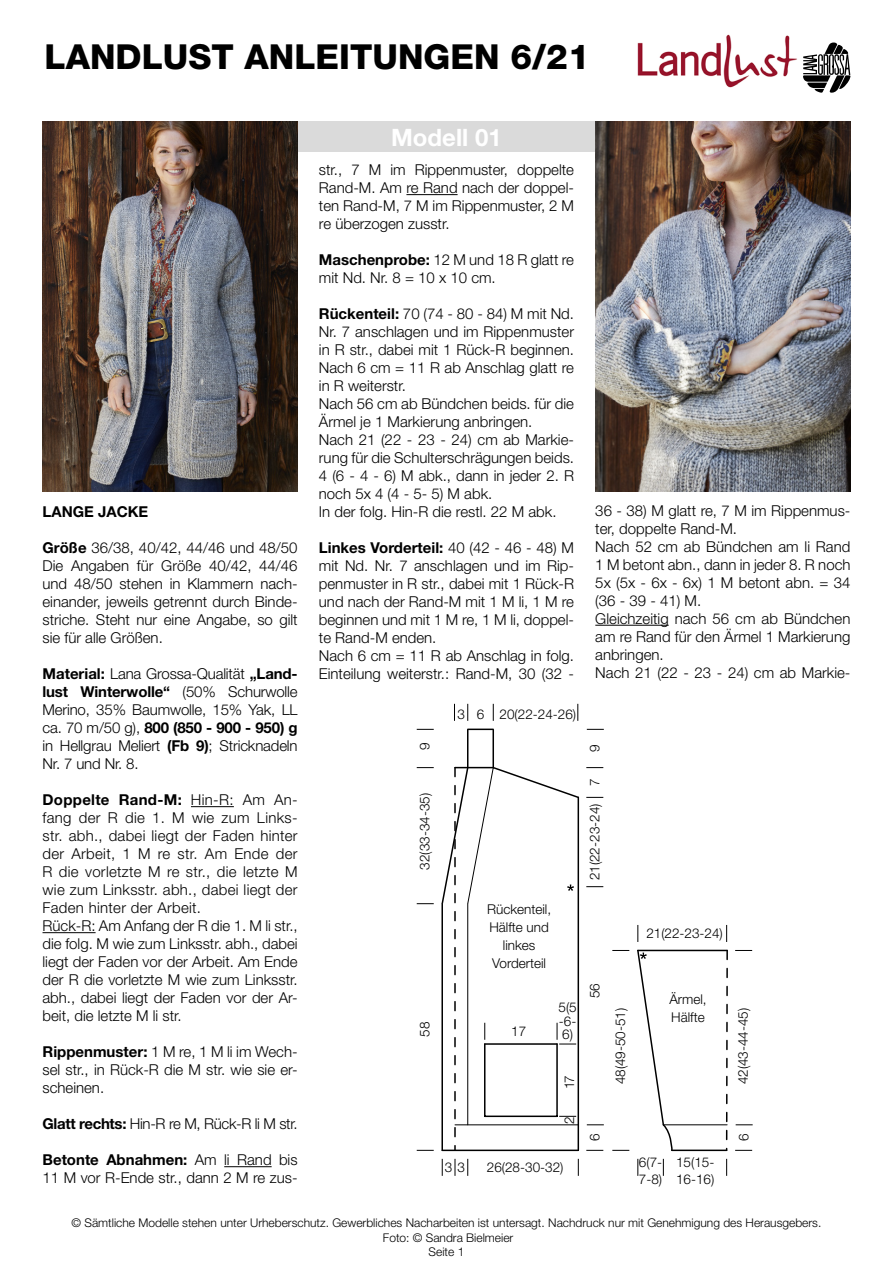
<style>
.page{position:relative;width:893px;height:1263px;background:#fff}
.page>*{position:absolute;margin:0;border:0;box-sizing:border-box;transform-origin:0 0}
.t1{font:800 34.5px "Helvetica Neue LT";color:#000}
.t2{font:700 24px "Helvetica Neue LT";color:#fff}
.t3{font:300 15px/18px "Helvetica Neue LT";color:#000}
.t4{font:300 15px "Helvetica Neue LT";letter-spacing:-.02em;color:#000}
.t5{font:700 15px "Helvetica Neue LT";color:#000}
.t6{font:300 13.5px/18px "Helvetica Neue LT";color:#000}
.t7{font:300 12px/14.4px "Helvetica Neue LT";color:#000;text-align:center}
.s1{font-weight:700}
</style>
<div class="page">
<hr style="left:191px;top:806px;width:43px;height:1px;background:#000">
<hr style="left:43px;top:932px;width:53px;height:1px;background:#000">
<hr style="left:224px;top:1166px;width:48px;height:1px;background:#000">
<hr style="left:406px;top:194px;width:52px;height:1px;background:#000">
<hr style="left:595px;top:625px;width:74px;height:1px;background:#000">
<div style="left:43px;top:121px;width:807px;height:31px;background:#dadada"></div>
<img style="left:637px;top:34px;width:160px;height:54px">
<svg style="left:803px;top:43px;width:47px;height:50px"></svg>
<img style="left:595px;top:121px;width:255px;height:370px">
<img style="left:43px;top:121px;width:255px;height:370px">
<hr style="left:442px;top:1149px;width:136px;height:2px;background:#000">
<hr style="left:578px;top:797px;width:1px;height:353px;background:#000">
<svg style="left:587px;top:729px;width:17px;height:1px"></svg>
<svg style="left:735px;top:950px;width:17px;height:1px"></svg>
<svg style="left:417px;top:903px;width:17px;height:1px"></svg>
<svg style="left:417px;top:1150px;width:17px;height:1px"></svg>
<svg style="left:417px;top:729px;width:17px;height:1px"></svg>
<svg style="left:417px;top:767px;width:17px;height:1px"></svg>
<svg style="left:586px;top:1150px;width:17px;height:1px"></svg>
<svg style="left:736px;top:1124px;width:17px;height:1px"></svg>
<svg style="left:735px;top:1150px;width:17px;height:1px"></svg>
<svg style="left:612px;top:1150px;width:17px;height:1px"></svg>
<svg style="left:493px;top:704px;width:1px;height:17px"></svg>
<svg style="left:467px;top:704px;width:1px;height:17px"></svg>
<svg style="left:454px;top:704px;width:1px;height:17px"></svg>
<svg style="left:577px;top:704px;width:1px;height:17px"></svg>
<svg style="left:726px;top:925px;width:1px;height:17px"></svg>
<svg style="left:578px;top:1159px;width:1px;height:17px"></svg>
<svg style="left:663px;top:1159px;width:1px;height:17px"></svg>
<svg style="left:637px;top:1159px;width:1px;height:17px"></svg>
<svg style="left:726px;top:1159px;width:1px;height:17px"></svg>
<svg style="left:467px;top:1159px;width:1px;height:17px"></svg>
<svg style="left:455px;top:1159px;width:1px;height:17px"></svg>
<svg style="left:442px;top:1159px;width:1px;height:17px"></svg>
<hr style="left:672px;top:1149px;width:55px;height:2px;background:#000">
<svg style="left:725px;top:949px;width:3px;height:203px"></svg>
<hr style="left:638px;top:950px;width:89px;height:1px;background:#000">
<svg style="left:495px;top:767px;width:170px;height:359px"></svg>
<svg style="left:441px;top:728px;width:54px;height:422px"></svg>
<hr style="left:468px;top:728px;width:25px;height:2px;background:#000">
<hr style="left:663px;top:1124px;width:64px;height:1px;background:#000">
<svg style="left:661px;top:1123px;width:12px;height:29px"></svg>
<h1 class="t1" style="left:45px;top:36px;width:547px">LANDLUST ANLEITUNGEN 6/21</h1>
<p class="t5" style="left:43px;top:502px;width:107px">LANGE JACKE</p>
<p class="t3" style="left:43px;top:538px;width:257px"><span class="s1">Größe</span> 36/38, 40/42, 44/46 und 48/50<br>Die Angaben für Größe 40/42, 44/46 und 48/50 stehen in Klammern nach&shy;einander, jeweils getrennt durch Binde&shy;striche. Steht nur eine Angabe, so gilt sie für alle Größen.</p>
<p class="t3" style="left:43px;top:664px;width:257px;text-align:justify"><span class="s1">Material:</span> Lana Grossa-Qualität <span class="s1">„Land&shy;lust Winterwolle“</span> (50% Schurwolle Merino, 35% Baumwolle, 15% Yak, LL ca. 70 m/50 g), <span class="s1">800 (850 - 900 - 950) g </span>in Hellgrau Meliert <span class="s1">(Fb 9)</span>; Stricknadeln Nr. 7 und Nr. 8.</p>
<p class="t3" style="left:43px;top:790px;width:257px"><span class="s1">Doppelte Rand-M:</span> Hin-R: Am An&shy;fang der R die 1. M wie zum Links&shy;str. abh., dabei liegt der Faden hinter der Arbeit, 1 M re str. Am Ende der R die vorletzte M re str., die letzte M wie zum Linksstr. abh., dabei liegt der Faden hinter der Arbeit.<br>Rück-R: Am Anfang der R die 1. M li str., die folg. M wie zum Linksstr. abh., dabei liegt der Faden vor der Arbeit. Am Ende der R die vorletzte M wie zum Linksstr. abh., dabei liegt der Faden vor der Ar&shy;beit, die letzte M li str.</p>
<p class="t3" style="left:43px;top:1042px;width:257px;text-align:justify"><span class="s1">Rippenmuster:</span> 1 M re, 1 M li im Wech&shy;sel str., in Rück-R die M str. wie sie er&shy;scheinen.</p>
<p class="t4" style="left:43px;top:1115px;width:257px"><span class="s1">Glatt rechts:</span> Hin-R re M, Rück-R li M str.</p>
<p class="t3" style="left:43px;top:1150px;width:257px"><span class="s1">Betonte Abnahmen:</span> Am li Rand bis<br>11 M vor R-Ende str., dann 2 M re zus-</p>
<h2 class="t2" style="left:391px;top:123px;width:112px">Modell 01</h2>
<p class="t3" style="left:319px;top:160px;width:257px;text-align:justify">str., 7 M im Rippenmuster, doppelte Rand-M. Am re Rand nach der doppel&shy;ten Rand-M, 7 M im Rippenmuster, 2 M re überzogen zusstr.</p>
<p class="t3" style="left:319px;top:250px;width:257px"><span class="s1">Maschenprobe:</span> 12 M und 18 R glatt re mit Nd. Nr. 8 = 10 x 10 cm.</p>
<p class="t3" style="left:319px;top:304px;width:257px"><span class="s1">Rückenteil:</span> 70 (74 - 80 - 84) M mit Nd.<br>Nr. 7 anschlagen und im Rippenmuster in R str., dabei mit 1 Rück-R beginnen.<br>Nach 6 cm = 11 R ab Anschlag glatt re in R weiterstr.<br>Nach 56 cm ab Bündchen beids. für die<br>Ärmel je 1 Markierung anbringen.<br>Nach 21 (22 - 23 - 24) cm ab Markie&shy;rung für die Schulterschrägungen beids.<br>4 (6 - 4 - 6) M abk., dann in jeder 2. R noch 5x 4 (4 - 5- 5) M abk.<br>In der folg. Hin-R die restl. 22 M abk.</p>
<p class="t3" style="left:319px;top:538px;width:257px"><span class="s1">Linkes Vorderteil:</span> 40 (42 - 46 - 48) M mit Nd. Nr. 7 anschlagen und im Rip&shy;penmuster in R str., dabei mit 1 Rück-R und nach der Rand-M mit 1 M li, 1 M re beginnen und mit 1 M re, 1 M li, doppel&shy;te Rand-M enden.<br>Nach 6 cm = 11 R ab Anschlag in folg.<br>Einteilung weiterstr.: Rand-M, 30 (32 -</p>
<p class="t6" style="left:415px;top:750px;width:9px;rotate:-90deg">9</p>
<p class="t6" style="left:415px;top:870px;width:78px;rotate:-90deg">32(33-34-35)</p>
<p class="t6" style="left:415px;top:1036px;width:17px;rotate:-90deg">58</p>
<p class="t6" style="left:458px;top:705px;width:120px">3 6 20(22-24-26)</p>
<p class="t6" style="left:487px;top:899px;width:66px;text-align:center">Rückenteil,<br>Hälfte und linkes<br>Vorderteil</p>
<p class="t6" style="left:511px;top:1021px;width:17px">17</p>
<p class="t6" style="left:559px;top:1000px;width:20px;line-height:13.5px;text-align:justify">5(5 -6- 6)</p>
<p class="t6" style="left:560px;top:1089px;width:16px;rotate:-90deg">17</p>
<p class="t6" style="left:560px;top:1124px;width:9px;rotate:-90deg">2</p>
<p class="t3" style="left:595px;top:501px;width:257px">36 - 38) M glatt re, 7 M im Rippenmus&shy;ter, doppelte Rand-M.<br>Nach 52 cm ab Bündchen am li Rand<br>1 M betont abn., dann in jeder 8. R noch<br>5x (5x - 6x - 6x) 1 M betont abn. = 34 (36 - 39 - 41) M.<br>Gleichzeitig nach 56 cm ab Bündchen am re Rand für den Ärmel 1 Markierung anbringen.<br>Nach 21 (22 - 23 - 24) cm ab Markie-</p>
<p class="t6" style="left:585px;top:752px;width:9px;rotate:-90deg">9</p>
<p class="t6" style="left:585px;top:786px;width:9px;rotate:-90deg">7</p>
<p class="t6" style="left:585px;top:880px;width:78px;rotate:-90deg">21(22-23-24)</p>
<p class="t6" style="left:585px;top:998px;width:17px;rotate:-90deg">56</p>
<p class="t6" style="left:611px;top:1084px;width:78px;rotate:-90deg">48(49-50-51)</p>
<p class="t6" style="left:646px;top:924px;width:78px">21(22-23-24)</p>
<p class="t6" style="left:669px;top:989px;width:39px">Ärmel,<br>Hälfte</p>
<p class="t6" style="left:734px;top:1084px;width:78px;rotate:-90deg">42(43-44-45)</p>
<p class="t6" style="left:585px;top:1141px;width:9px;rotate:-90deg">6</p>
<p class="t6" style="left:734px;top:1141px;width:9px;rotate:-90deg">6</p>
<p class="t6" style="left:445px;top:1157px;width:22px">3 3</p>
<p class="t6" style="left:487px;top:1157px;width:78px">26(28-30-32)</p>
<p class="t6" style="left:676px;top:1154px;width:40px;line-height:16.2px">15(15-<br>16-16)</p>
<p class="t6" style="left:639px;top:1154px;width:25px;line-height:16.2px">6(7-<br>7-8)</p>
<p class="t7" style="left:72px;top:1215px;width:751px">© Sämtliche Modelle stehen unter Urheberschutz. Gewerbliches Nacharbeiten ist untersagt. Nachdruck nur mit Genehmigung des Herausgebers.<br>Foto: © Sandra Bielmeier</p>
<p class="t7" style="left:429px;top:1245px;width:37px">Seite 1</p>
</div>
